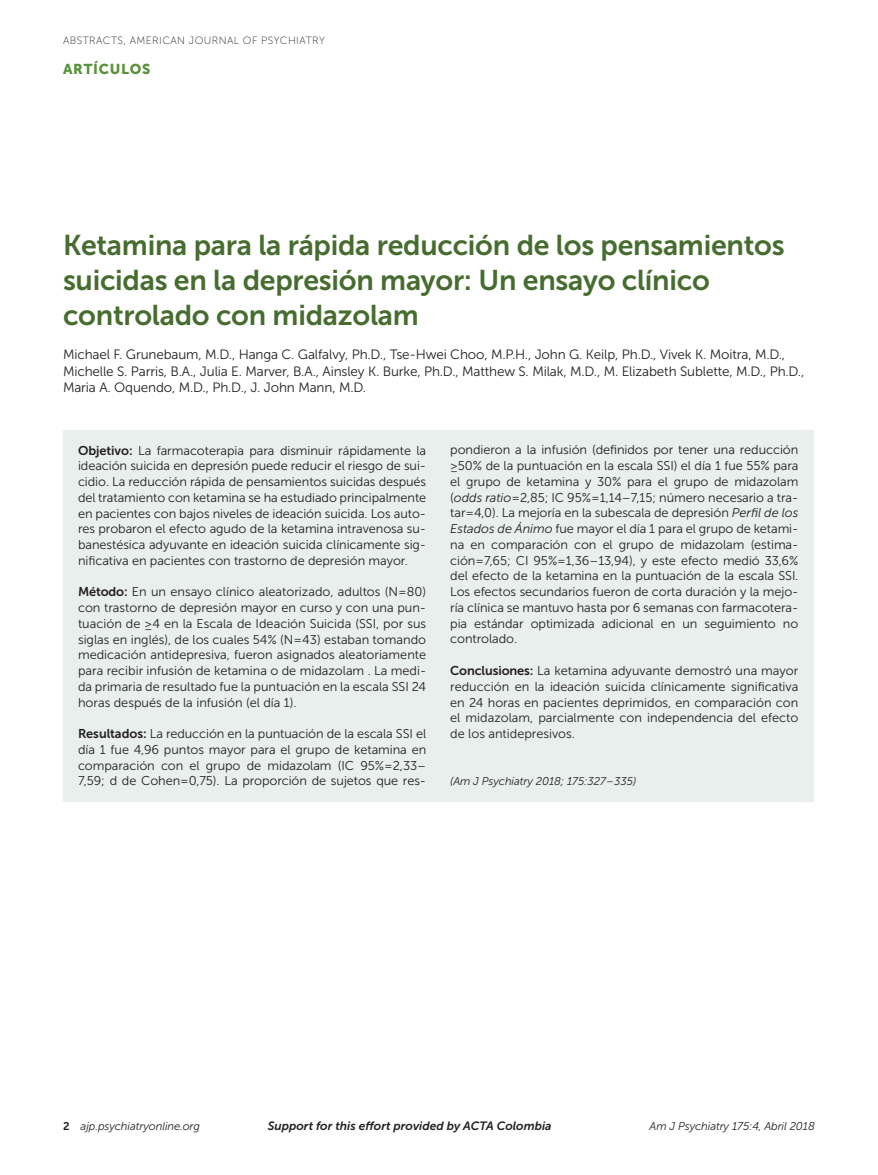
<style>
.page{position:relative;width:878px;height:1175px;background:#fff}
.page>*{position:absolute;margin:0;border:0;box-sizing:border-box;transform-origin:0 0}
.t1{font:28.5px/34.5px "Museo Sans 700";letter-spacing:-.01em;color:#466d2f}
.t2{font:14.25px "Museo Sans 900";letter-spacing:.05em;color:#59923a}
.t3{font:13.5px/16.5px "Museo Sans 300";letter-spacing:-.01em;color:#231f20}
.t4{font:12.75px/15.8px "Museo Sans 300";letter-spacing:-.005em;color:#231f20;text-align:justify}
.t5{font:italic 12px "Museo Sans 700";color:#231f20}
.t6{font:italic 11.25px "Museo Sans 300";letter-spacing:-.01em;color:#231f20}
.t7{font:10.5px "Museo Sans 100";letter-spacing:.04em;color:#231f20}
.s1{font-family:"Museo Sans 700"}
.s2{font-style:italic}
.s3{font-family:"Museo Sans 700";font-style:normal}
</style>
<div class="page">
<div style="left:63px;top:430px;width:750px;height:371px;background:#e9efec"></div>
<p class="t7" style="left:63px;top:35px;width:263px">ABSTRACTS, AMERICAN JOURNAL OF PSYCHIATRY</p>
<p class="t2" style="left:63px;top:61px;width:89px">ARTÍCULOS</p>
<h1 class="t1" style="left:63px;top:228px;width:723px">Ketamina para la rápida reducción de los pensamientos suicidas en la depresión mayor: Un ensayo clínico controlado con midazolam</h1>
<p class="t3" style="left:63px;top:346px;width:743px">Michael F. Grunebaum, M.D., Hanga C. Galfalvy, Ph.D., Tse-Hwei Choo, M.P.H., John G. Keilp, Ph.D., Vivek K. Moitra, M.D.,<br>Michelle S. Parris, B.A., Julia E. Marver, B.A., Ainsley K. Burke, Ph.D., Matthew S. Milak, M.D., M. Elizabeth Sublette, M.D., Ph.D.,<br>Maria A. Oquendo, M.D., Ph.D., J. John Mann, M.D.</p>
<p class="t4" style="left:78px;top:442px;width:350px"><span class="s1">Objetivo:</span> La farmacoterapia para disminuir rápidamente la ideación suicida en depresión puede reducir el riesgo de sui&shy;cidio. La reducción rápida de pensamientos suicidas después del tratamiento con ketamina se ha estudiado principalmente en pacientes con bajos niveles de ideación suicida. Los auto&shy;res probaron el efecto agudo de la ketamina intravenosa su&shy;banestésica adyuvante en ideación suicida clínicamente sig&shy;nificativa en pacientes con trastorno de depresión mayor.</p>
<p class="t4" style="left:78px;top:584px;width:350px"><span class="s1">Método:</span> En un ensayo clínico aleatorizado, adultos (N=80) con trastorno de depresión mayor en curso y con una pun&shy;tuación de ≥4 en la Escala de Ideación Suicida (SSI, por sus siglas en inglés), de los cuales 54% (N=43) estaban tomando medicación antidepresiva, fueron asignados aleatoriamente para recibir infusión de ketamina o de midazolam . La medi&shy;da primaria de resultado fue la puntuación en la escala SSI 24 horas después de la infusión (el día 1).</p>
<p class="t4" style="left:78px;top:726px;width:350px"><span class="s1">Resultados:</span> La reducción en la puntuación de la escala SSI el día 1 fue 4,96 puntos mayor para el grupo de ketamina en comparación con el grupo de midazolam (IC 95%=2,33– 7,59; d de Cohen=0,75). La proporción de sujetos que res-</p>
<p class="t4" style="left:450px;top:442px;width:350px">pondieron a la infusión (definidos por tener una reducción ≥50% de la puntuación en la escala SSI) el día 1 fue 55% para el grupo de ketamina y 30% para el grupo de midazolam (<span class="s2">odds ratio</span>=2,85; IC 95%=1,14–7,15; número necesario a tra&shy;tar=4,0). La mejoría en la subescala de depresión <span class="s2">Perfil de los Estados de Ánimo</span> fue mayor el día 1 para el grupo de ketami&shy;na en comparación con el grupo de midazolam (estima&shy;ción=7,65; CI 95%=1,36–13,94), y este efecto medió 33,6% del efecto de la ketamina en la puntuación de la escala SSI.<br>Los efectos secundarios fueron de corta duración y la mejo&shy;ría clínica se mantuvo hasta por 6 semanas con farmacotera&shy;pia estándar optimizada adicional en un seguimiento no controlado.</p>
<p class="t4" style="left:450px;top:663px;width:349px"><span class="s1">Conclusiones:</span> La ketamina adyuvante demostró una mayor reducción en la ideación suicida clínicamente significativa en 24 horas en pacientes deprimidos, en comparación con el midazolam, parcialmente con independencia del efecto de los antidepresivos.</p>
<p class="t6" style="left:450px;top:775px;width:188px">(Am J Psychiatry 2018; 175:327–335)</p>
<p class="t6" style="left:63px;top:1119px;width:139px"><span class="s3">2</span> ajp.psychiatryonline.org</p>
<p class="t5" style="left:268px;top:1119px;width:285px">Support for this effort provided by ACTA Colombia</p>
<p class="t6" style="left:649px;top:1119px;width:167px">Am J Psychiatry 175:4, Abril 2018</p>
</div>
